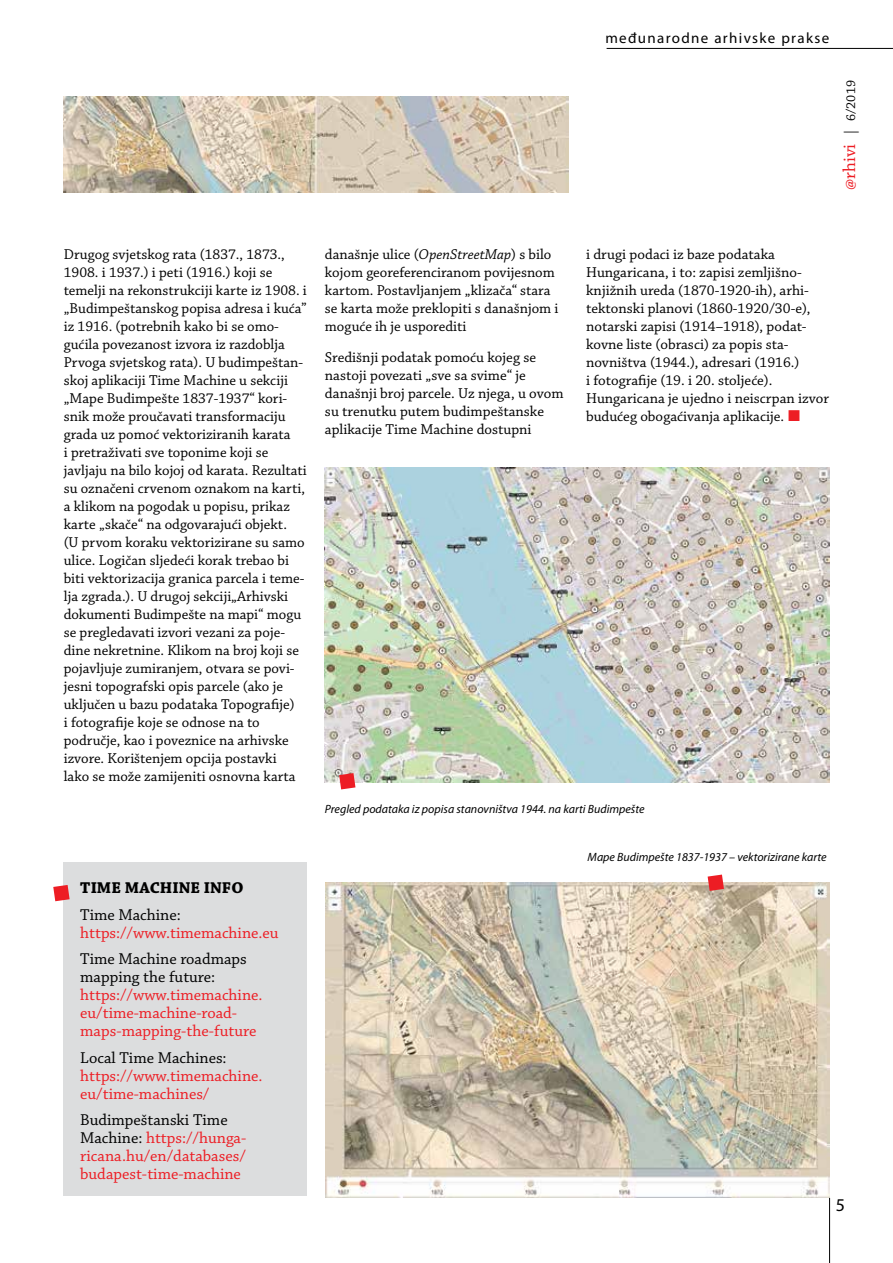
<style>
.page{position:relative;width:893px;height:1263px;background:#fff}
.page>*{position:absolute;margin:0;border:0;box-sizing:border-box;transform-origin:0 0}
.t1{font:18px "Chaparral Pro";color:#ed1d24}
.t2{font:18px "Myriad Pro";color:#000}
.t3{font:16.5px/18px "Chaparral Pro";color:#ed1d24}
.t4{font:16.5px/18px "Chaparral Pro";color:#000}
.t5{font:700 16.5px "Chaparral Pro";color:#000}
.t6{font:15px/18px "Chaparral Pro";color:#000}
.t7{font:15px "Myriad Pro";letter-spacing:.09em;color:#000}
.t8{font:italic 12px "Myriad Pro";color:#000}
.s1{font-size:15px;color:#000}
.s2{font-size:13.5px;color:#000}
.s3{font-style:italic}
.s4{color:#000}
</style>
<div class="page">
<div style="left:63px;top:863px;width:244px;height:333px;background:#dcddde"></div>
<svg style="left:53px;top:885px;width:17px;height:16px"></svg>
<img style="left:325px;top:468px;width:504px;height:315px">
<img style="left:325px;top:883px;width:505px;height:315px">
<svg style="left:339px;top:773px;width:16px;height:16px"></svg>
<svg style="left:708px;top:874px;width:16px;height:17px"></svg>
<img style="left:64px;top:96px;width:504px;height:97px">
<hr style="left:829px;top:1198px;width:1px;height:65px;background:#000">
<hr style="left:607px;top:48px;width:286px;height:1px;background:#000">
<p class="t7" style="left:605px;top:29px;width:225px">međunarodne arhivske prakse</p>
<p class="t1" style="left:840px;top:190px;width:111px;rotate:-90deg">@rhivi <span class="s1">|</span> <span class="s2">6/2019</span></p>
<p class="t6" style="left:64px;top:246px;width:245px">Drugog svjetskog rata (1837., 1873., 1908. i 1937.) i peti (1916.) koji se temelji na rekonstrukciji karte iz 1908. i „Budimpeštanskog popisa adresa i kuća” iz 1916. (potrebnih kako bi se omo&shy;gućila povezanost izvora iz razdoblja Prvoga svjetskog rata). U budimpeštan&shy;skoj aplikaciji Time Machine u sekciji „Mape Budimpešte 1837-1937“ kori&shy;snik može proučavati transformaciju grada uz pomoć vektoriziranih karata<br>i pretraživati sve toponime koji se javljaju na bilo kojoj od karata. Rezultati su označeni crvenom oznakom na karti, a klikom na pogodak u popisu, prikaz karte „skače“ na odgovarajući objekt.<br>(U prvom koraku vektorizirane su samo ulice. Logičan sljedeći korak trebao bi biti vektorizacija granica parcela i teme&shy;lja zgrada.). U drugoj sekciji„Arhivski dokumenti Budimpešte na mapi“ mogu se pregledavati izvori vezani za poje&shy;dine nekretnine. Klikom na broj koji se pojavljuje zumiranjem, otvara se povi&shy;jesni topografski opis parcele (ako je uključen u bazu podataka Topografije)<br>i fotografije koje se odnose na to područje, kao i poveznice na arhivske izvore. Korištenjem opcija postavki<br>lako se može zamijeniti osnovna karta</p>
<p class="t6" style="left:325px;top:246px;width:235px">današnje ulice (<span class="s3">OpenStreetMap</span>) s bilo kojom georeferenciranom povijesnom kartom. Postavljanjem „klizača“ stara se karta može preklopiti s današnjom i moguće ih je usporediti</p>
<p class="t6" style="left:325px;top:348px;width:240px">Središnji podatak pomoću kojeg se nastoji povezati „sve sa svime“ je današnji broj parcele. Uz njega, u ovom su trenutku putem budimpeštanske aplikacije Time Machine dostupni</p>
<p class="t6" style="left:586px;top:246px;width:244px">i drugi podaci iz baze podataka Hungaricana, i to: zapisi zemljišno&shy;knjižnih ureda (1870-1920-ih), arhi&shy;tektonski planovi (1860-1920/30-e), notarski zapisi (1914–1918), podat&shy;kovne liste (obrasci) za popis sta&shy;novništva (1944.), adresari (1916.)<br>i fotografije (19. i 20. stoljeće).<br>Hungaricana je ujedno i neiscrpan izvor budućeg obogaćivanja aplikacije.</p>
<p class="t5" style="left:80px;top:878px;width:165px">TIME MACHINE INFO</p>
<p class="t4" style="left:80px;top:906px;width:102px">Time Machine:</p>
<p class="t3" style="left:80px;top:924px;width:200px">https://www.timemachine.eu</p>
<p class="t4" style="left:80px;top:950px;width:168px">Time Machine roadmaps mapping the future:</p>
<p class="t3" style="left:80px;top:986px;width:184px">https://www.timemachine. eu/time-machine-road&shy;maps-mapping-the-future</p>
<p class="t4" style="left:80px;top:1049px;width:148px">Local Time Machines:</p>
<p class="t3" style="left:80px;top:1067px;width:184px">https://www.timemachine. eu/time-machines/</p>
<p class="t3" style="left:80px;top:1111px;width:168px"><span class="s4">Budimpeštanski Time<br>Machine:</span> https://hunga&shy;ricana.hu/en/databases/ budapest-time-machine</p>
<p class="t8" style="left:325px;top:802px;width:321px">Pregled podataka iz popisa stanovništva 1944. na karti Budimpešte</p>
<p class="t8" style="left:588px;top:850px;width:241px">Mape Budimpešte 1837-1937 – vektorizirane karte</p>
<p class="t2" style="left:836px;top:1194px;width:11px">5</p>
</div>
